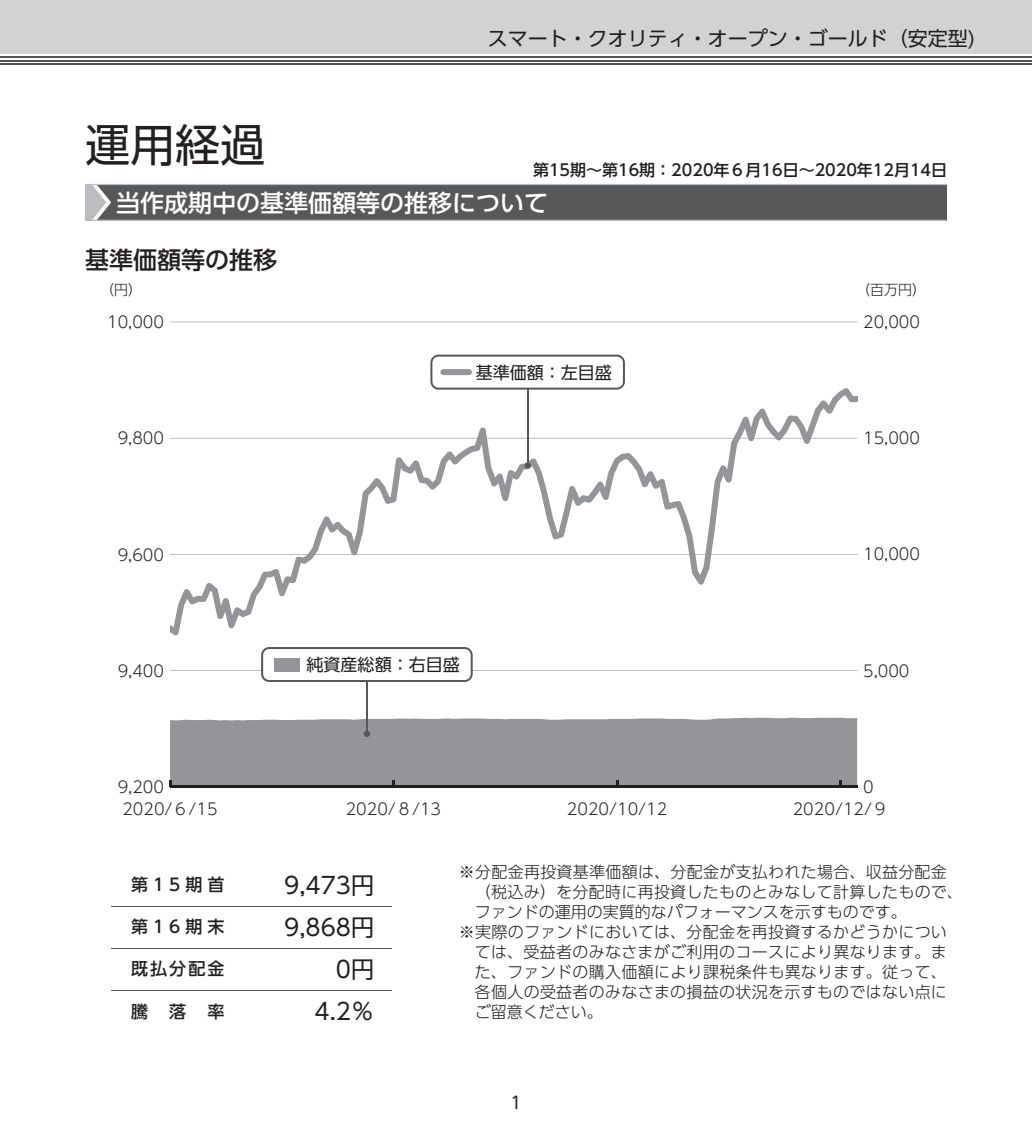
<style>
.page{position:relative;width:1032px;height:1134px;background:#fff}
.page>*{position:absolute;margin:0;border:0;box-sizing:border-box;transform-origin:0 0}
.t1{font:45px "UD Shin Go Pro Regular 90 msp RKSJ H";color:#231f20}
.t2{font:24px "UD Shin Go Pro Medium 90 msp RKSJ H";color:#fff}
.t3{font:24px "UD Shin Go Pro Medium 90 msp RKSJ H";color:#231f20}
.t4{font:23px "UD Shin Go Pro Regular 90 msp RKSJ H";color:#231f20}
.t5{font:20px "UD Shin Go Pro Regular 90 msp RKSJ H";color:#231f20}
.t6{font:17px "UD Shin Go Pro Regular 90 msp RKSJ H";color:#231f20}
.t7{font:17px "UD Shin Go Pro Medium 90 msp RKSJ H";letter-spacing:.295em;color:#231f20}
.t8{font:16px "UD Shin Go Pro Light 90 msp RKSJ H";letter-spacing:.02em;color:#231f20}
.t9{font:16px "UD Shin Go Pro Light 90 msp RKSJ H";color:#231f20}
.t10{font:16px "UD Shin Go Pro Medium 90 msp RKSJ H";color:#231f20}
.t11{font:14px "UD Shin Go Pro Light 90 msp RKSJ H";color:#231f20}
</style>
<div class="page">
<div style="left:0;top:0;width:1032px;height:54px;background:#d1d2d4"></div>
<hr style="left:0;top:63px;width:1032px;height:2px;background:#535355">
<hr style="left:0;top:60px;width:1032px;height:1px;background:#535355">
<hr style="left:0;top:56px;width:1032px;height:2px;background:#535355">
<div style="left:85px;top:184px;width:862px;height:36px;background:#57585a"></div>
<hr style="left:85px;top:220px;width:861px;height:1px;background:#bcbdc0">
<hr style="left:85px;top:184px;width:862px;height:1px;background:#bcbdc0">
<svg style="left:85px;top:185px;width:26px;height:35px"></svg>
<div style="left:170px;top:718px;width:687px;height:63px;background:#939598"></div>
<svg style="left:170px;top:322px;width:687px;height:1px"></svg>
<svg style="left:169px;top:781px;width:688px;height:7px;background:#616163"></svg>
<svg style="left:170px;top:388px;width:687px;height:247px"></svg>
<hr style="left:366px;top:681px;width:1px;height:53px;background:#57585a">
<svg style="left:364px;top:731px;width:6px;height:6px"></svg>
<svg style="left:170px;top:647px;width:687px;height:35px"></svg>
<div style="left:274px;top:658px;width:26px;height:13px;background:#939598"></div>
<hr style="left:527px;top:389px;width:1px;height:77px;background:#57585a">
<div style="left:524px;top:462px;width:7px;height:7px;background:#57585a;border-radius:50%"></div>
<svg style="left:430px;top:355px;width:195px;height:35px"></svg>
<div style="left:440px;top:369px;width:32px;height:6px;background:#939598;border-radius:3px"></div>
<hr style="left:111px;top:906px;width:280px;height:1px;background:#57585a">
<hr style="left:111px;top:948px;width:280px;height:1px;background:#57585a">
<hr style="left:111px;top:990px;width:280px;height:1px;background:#57585a">
<p class="t5" style="left:488px;top:31px;width:489px">スマート・クオリティ・オープン・ゴールド（安定型)</p>
<h1 class="t1" style="left:85px;top:128px;width:181px">運用経過</h1>
<p class="t10" style="left:533px;top:164px;width:416px">第15期～第16期：2020年６月16日～2020年12月14日</p>
<h2 class="t2" style="left:116px;top:193px;width:434px">当作成期中の基準価額等の推移について</h2>
<h2 class="t3" style="left:85px;top:251px;width:194px">基準価額等の推移</h2>
<p class="t11" style="left:100px;top:285px;width:43px">（円）</p>
<p class="t11" style="left:856px;top:285px;width:71px">（百万円）</p>
<p class="t8" style="left:107px;top:316px;width:58px">10,000</p>
<p class="t8" style="left:863px;top:316px;width:58px">20,000</p>
<p class="t6" style="left:476px;top:366px;width:138px">基準価額：左目盛</p>
<p class="t8" style="left:118px;top:432px;width:48px">9,800</p>
<p class="t8" style="left:863px;top:432px;width:58px">15,000</p>
<p class="t8" style="left:118px;top:548px;width:48px">9,600</p>
<p class="t8" style="left:863px;top:548px;width:58px">10,000</p>
<p class="t8" style="left:118px;top:665px;width:48px">9,400</p>
<p class="t6" style="left:307px;top:658px;width:154px">純資産総額：右目盛</p>
<p class="t8" style="left:863px;top:665px;width:48px">5,000</p>
<p class="t8" style="left:118px;top:781px;width:48px">9,200</p>
<p class="t8" style="left:863px;top:781px;width:12px">0</p>
<p class="t8" style="left:122px;top:803px;width:97px">2020/６/15</p>
<p class="t8" style="left:346px;top:803px;width:97px">2020/８/13</p>
<p class="t8" style="left:567px;top:803px;width:102px">2020/10/12</p>
<p class="t8" style="left:793px;top:803px;width:97px">2020/12/９</p>
<p class="t7" style="left:131px;top:878px;width:95px">第15期首</p>
<h3 class="t4" style="left:284px;top:876px;width:91px">9,473円</h3>
<p class="t7" style="left:131px;top:921px;width:95px">第16期末</p>
<h3 class="t4" style="left:284px;top:918px;width:91px">9,868円</h3>
<p class="t7" style="left:131px;top:963px;width:95px">既払分配金</p>
<h3 class="t4" style="left:336px;top:960px;width:40px">0円</h3>
<p class="t7" style="left:131px;top:1005px;width:18px">騰</p>
<p class="t7" style="left:169px;top:1005px;width:18px">落</p>
<p class="t7" style="left:208px;top:1005px;width:18px">率</p>
<h3 class="t4" style="left:314px;top:1002px;width:61px">4.2％</h3>
<p class="t8" style="left:459px;top:866px;width:489px">※分配金再投資基準価額は、分配金が支払われた場合、収益分配金</p>
<p class="t8" style="left:475px;top:886px;width:490px">（税込み）を分配時に再投資したものとみなして計算したもので、</p>
<p class="t9" style="left:475px;top:906px;width:434px">ファンドの運用の実質的なパフォーマンスを示すものです。</p>
<p class="t8" style="left:459px;top:926px;width:490px">※実際のファンドにおいては、分配金を再投資するかどうかについ</p>
<p class="t8" style="left:475px;top:946px;width:473px">ては、受益者のみなさまがご利用のコースにより異なります。ま</p>
<p class="t8" style="left:475px;top:966px;width:474px">た、ファンドの購入価額により課税条件も異なります。従って、</p>
<p class="t8" style="left:475px;top:986px;width:474px">各個人の受益者のみなさまの損益の状況を示すものではない点に</p>
<p class="t9" style="left:475px;top:1006px;width:130px">ご留意ください。</p>
<p class="t6" style="left:510px;top:1096px;width:13px">1</p>
</div>
